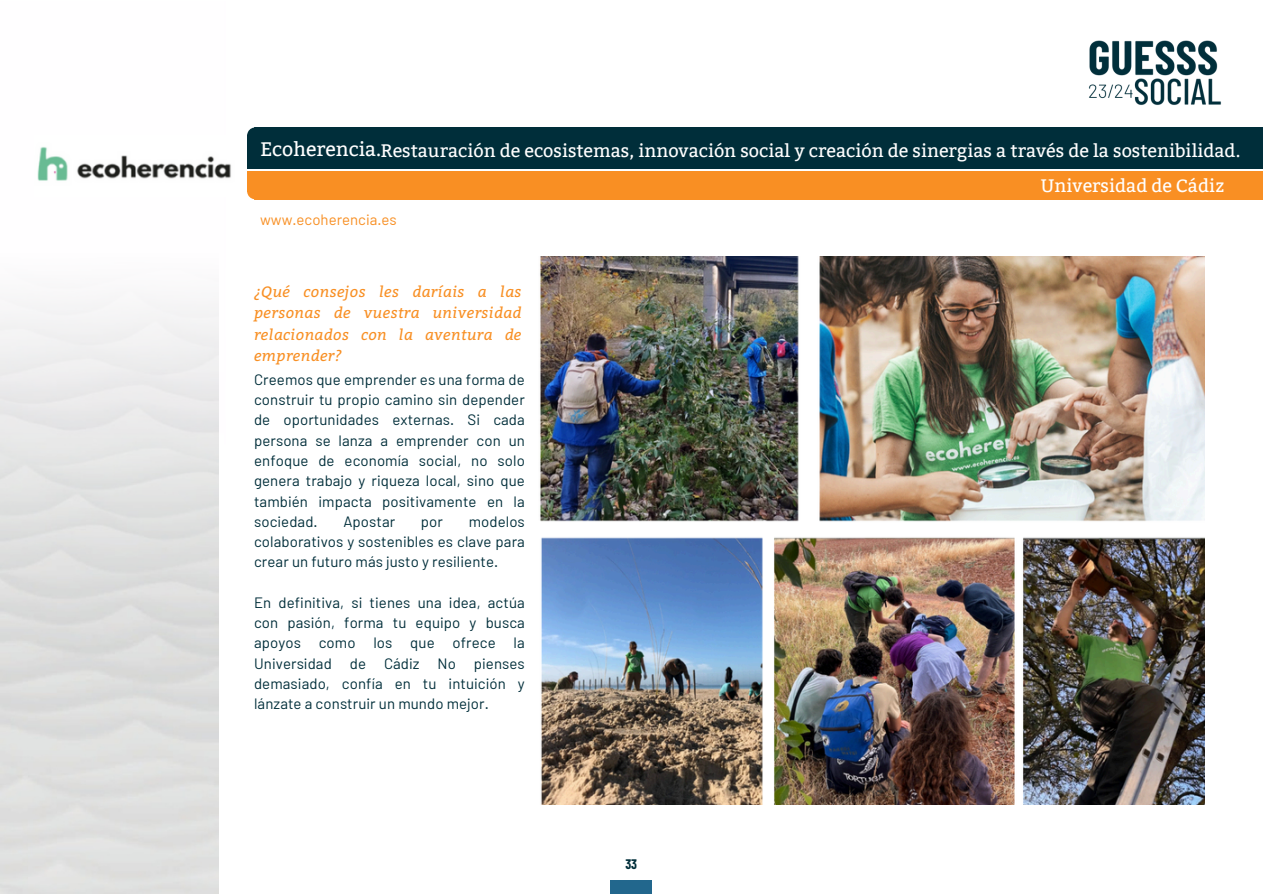
<style>
.page{position:relative;width:1263px;height:894px;background:#fff}
.page>*{position:absolute;margin:0;border:0;box-sizing:border-box;transform-origin:0 0}
.t1{font:18px "Bitter";color:#fff}
.t2{font:15px/20.2px "Barlow";letter-spacing:.005em;color:#002e3a;text-align:justify}
.t3{font:italic 15px/21.3px "Bitter";letter-spacing:.025em;color:#f88f23;text-align:justify}
.t4{font:15px "Barlow";color:#f88f23}
.t5{font:700 13.5px "Barlow Condensed";color:#002e3a}
.s1{font-size:19.5px}
</style>
<div class="page">
<div style="left:611px;top:880px;width:41px;height:13px;background:#22678d"></div>
<img style="left:1088px;top:40px;width:133px;height:65px">
<div style="left:247px;top:128px;width:1016px;height:42px;background:#002e3a"></div>
<div style="left:247px;top:170px;width:1016px;height:29px;background:#f98f23"></div>
<hr style="left:247px;top:169px;width:1016px;height:2px;background:#fff">
<svg style="left:247px;top:127px;width:7px;height:7px"></svg>
<svg style="left:247px;top:192px;width:6px;height:7px"></svg>
<img style="left:37px;top:146px;width:194px;height:36px">
<img style="left:540px;top:257px;width:665px;height:546px">
<h1 class="t1" style="left:260px;top:140px;width:982px"><span class="s1">Ecoherencia.</span>Restauración de ecosistemas, innovación social y creación de sinergias a través de la sostenibilidad.</h1>
<h1 class="t1" style="left:1040px;top:175px;width:185px">Universidad de Cádiz</h1>
<p class="t4" style="left:260px;top:210px;width:138px">www.ecoherencia.es</p>
<p class="t3" style="left:254px;top:280px;width:269px">¿Qué consejos les daríais a las personas de vuestra universidad relacionados con la aventura de emprender?</p>
<p class="t2" style="left:254px;top:369px;width:272px">Creemos que emprender es una forma de construir tu propio camino sin depender de oportunidades externas. Si cada persona se lanza a emprender con un enfoque de economía social, no solo genera trabajo y riqueza local, sino que también impacta positivamente en la sociedad.</p>
<p class="t2" style="left:254px;top:510px;width:272px;text-indent:215px">modelos colaborativos y sostenibles es clave para crear un futuro más justo y resiliente.</p>
<p class="t2" style="left:254px;top:591px;width:272px">En definitiva, si tienes una idea, actúa con pasión, forma tu equipo y busca apoyos como los que ofrece la Universidad de Cádiz No pienses demasiado, confía en tu intuición y lánzate a construir un mundo mejor.</p>
<p class="t2" style="left:343px;top:510px;width:53px">Apostar</p>
<p class="t2" style="left:421px;top:510px;width:24px">por</p>
<p class="t5" style="left:625px;top:855px;width:13px">33</p>
</div>
